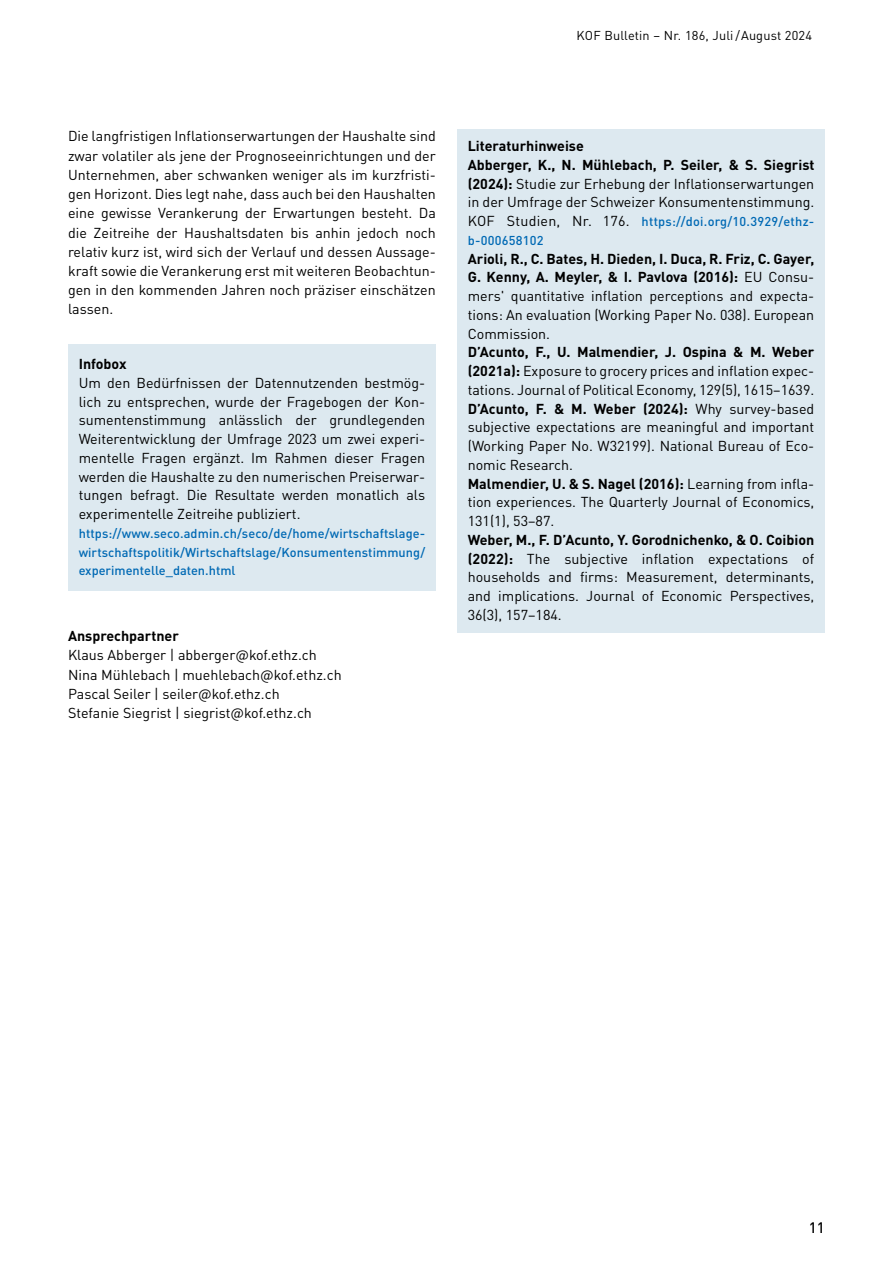
<style>
.page{position:relative;width:893px;height:1263px;background:#fff}
.page>*{position:absolute;margin:0;border:0;box-sizing:border-box;transform-origin:0 0}
.t1{font:500 15px "DIN Pro";color:#000}
.kasten_hellblau{font:14.25px/18.8px "DIN Pro";color:#000;text-align:justify}
._06-lauftext{font:14.25px/19.2px "DIN Pro";color:#000;text-align:justify}
.kasten_hellblau-2{font:700 14.25px "DIN Pro";color:#000}
._06-lauftext-2{font:700 14.25px "DIN Pro";color:#000}
.kasten_hellblau-3{font:500 12.75px/18.8px "DIN Pro";letter-spacing:.005em;color:#0069b4;text-align:justify}
._01-rubrik-pagina-links{font:12.75px "DIN Pro";letter-spacing:.01em;color:#000}
.s1{font-weight:700}
.s2{font-weight:400;font-size:14.25px;color:#000}
</style>
<div class="page">
<div style="left:68px;top:344px;width:368px;height:10px;background:#dde9f0"></div>
<div style="left:68px;top:350px;width:368px;height:22px;background:#dde9f0"></div>
<div style="left:68px;top:369px;width:368px;height:154px;background:#dde9f0"></div>
<div style="left:68px;top:519px;width:368px;height:59px;background:#dde9f0"></div>
<div style="left:68px;top:575px;width:368px;height:16px;background:#dde9f0"></div>
<div style="left:457px;top:129px;width:368px;height:7px;background:#dde9f0"></div>
<div style="left:457px;top:132px;width:368px;height:23px;background:#dde9f0"></div>
<div style="left:457px;top:151px;width:368px;height:97px;background:#dde9f0"></div>
<div style="left:457px;top:245px;width:368px;height:97px;background:#dde9f0"></div>
<div style="left:457px;top:339px;width:368px;height:59px;background:#dde9f0"></div>
<div style="left:457px;top:395px;width:368px;height:78px;background:#dde9f0"></div>
<div style="left:457px;top:470px;width:368px;height:60px;background:#dde9f0"></div>
<div style="left:457px;top:526px;width:368px;height:97px;background:#dde9f0"></div>
<div style="left:457px;top:620px;width:368px;height:12px;background:#dde9f0"></div>
<p class="_01-rubrik-pagina-links" style="left:577px;top:25px;width:237px">KOF Bulletin – Nr. 186, Juli /August 2024</p>
<p class="_06-lauftext" style="left:68px;top:125px;width:369px">Die langfristigen Inflationserwartungen der Haushalte sind zwar volatiler als jene der Prognoseeinrichtungen und der Unternehmen, aber schwanken weniger als im kurzfristi&shy;gen Horizont. Dies legt nahe, dass auch bei den Haushalten eine gewisse Verankerung der Erwartungen besteht. Da die Zeitreihe der Haushaltsdaten bis anhin jedoch noch relativ kurz ist, wird sich der Verlauf und dessen Aussage&shy;kraft sowie die Verankerung erst mit weiteren Beobachtun&shy;gen in den kommenden Jahren noch präziser einschätzen lassen.</p>
<p class="kasten_hellblau-2" style="left:79px;top:352px;width:49px">Infobox</p>
<p class="kasten_hellblau" style="left:79px;top:372px;width:348px">Um den Bedürfnissen der Datennutzenden bestmög&shy;lich zu entsprechen, wurde der Fragebogen der Kon&shy;sumentenstimmung anlässlich der grundlegenden Weiterentwicklung der Umfrage 2023 um zwei experi&shy;mentelle Fragen ergänzt. Im Rahmen dieser Fragen werden die Haushalte zu den numerischen Preiserwar&shy;tungen befragt. Die Resultate werden monatlich als experimentelle Zeitreihe publiziert.</p>
<p class="kasten_hellblau-3" style="left:79px;top:522px;width:348px">https://www.seco.admin.ch/seco/de/home/wirtschaftslage&shy;wirtschaftspolitik/Wirtschaftslage/Konsumentenstimmung/ experimentelle_daten.html</p>
<p class="_06-lauftext-2" style="left:68px;top:624px;width:112px">Ansprechpartner</p>
<p class="_06-lauftext" style="left:68px;top:644px;width:250px">Klaus Abberger | abberger@kof.ethz.ch</p>
<p class="_06-lauftext" style="left:68px;top:663px;width:275px">Nina Mühlebach | muehlebach@kof.ethz.ch</p>
<p class="_06-lauftext" style="left:68px;top:683px;width:213px">Pascal Seiler | seiler@kof.ethz.ch</p>
<p class="_06-lauftext" style="left:68px;top:702px;width:245px">Stefanie Siegrist | siegrist@kof.ethz.ch</p>
<p class="kasten_hellblau-2" style="left:468px;top:134px;width:118px">Literaturhinweise</p>
<p class="kasten_hellblau" style="left:468px;top:154px;width:348px"><span class="s1">Abberger, K., N. Mühlebach, P. Seiler, &amp; S. Siegrist (2024):</span> Studie zur Erhebung der Inflationserwartungen in der Umfrage der Schweizer Konsumentenstimmung.</p>
<p class="kasten_hellblau-3" style="left:468px;top:211px;width:348px"><span class="s2">KOF Studien, Nr. 176.</span> https://doi.org/10.3929/ethz&shy;b-000658102</p>
<p class="kasten_hellblau" style="left:468px;top:248px;width:348px"><span class="s1">Arioli, R., C. Bates, H. Dieden, I. Duca, R. Friz, C. Gayer, G. Kenny, A. Meyler, &amp; I. Pavlova (2016):</span> EU Consu&shy;mers' quantitative inflation perceptions and expecta&shy;tions: An evaluation (Working Paper No. 038). European Commission.</p>
<p class="kasten_hellblau" style="left:468px;top:341px;width:348px"><span class="s1">D’Acunto, F., U. Malmendier, J. Ospina &amp; M. Weber (2021a):</span> Exposure to grocery prices and inflation expec&shy;tations. Journal of Political Economy, 129(5), 1615–1639.</p>
<p class="kasten_hellblau" style="left:468px;top:398px;width:348px"><span class="s1">D’Acunto, F. &amp; M. Weber (2024):</span> Why survey-based subjective expectations are meaningful and important (Working Paper No. W32199). National Bureau of Eco&shy;nomic Research.</p>
<p class="kasten_hellblau" style="left:468px;top:473px;width:348px"><span class="s1">Malmendier, U. &amp; S. Nagel (2016):</span> Learning from infla&shy;tion experiences. The Quarterly Journal of Economics, 131(1), 53–87.</p>
<p class="kasten_hellblau" style="left:468px;top:529px;width:348px"><span class="s1">Weber, M., F. D’Acunto, Y. Gorodnichenko, &amp; O. Coibion (2022):</span> The subjective inflation expectations of households and firms: Measurement, determinants, and implications. Journal of Economic Perspectives, 36(3), 157–184.</p>
<p class="t1" style="left:809px;top:1215px;width:18px">11</p>
</div>
